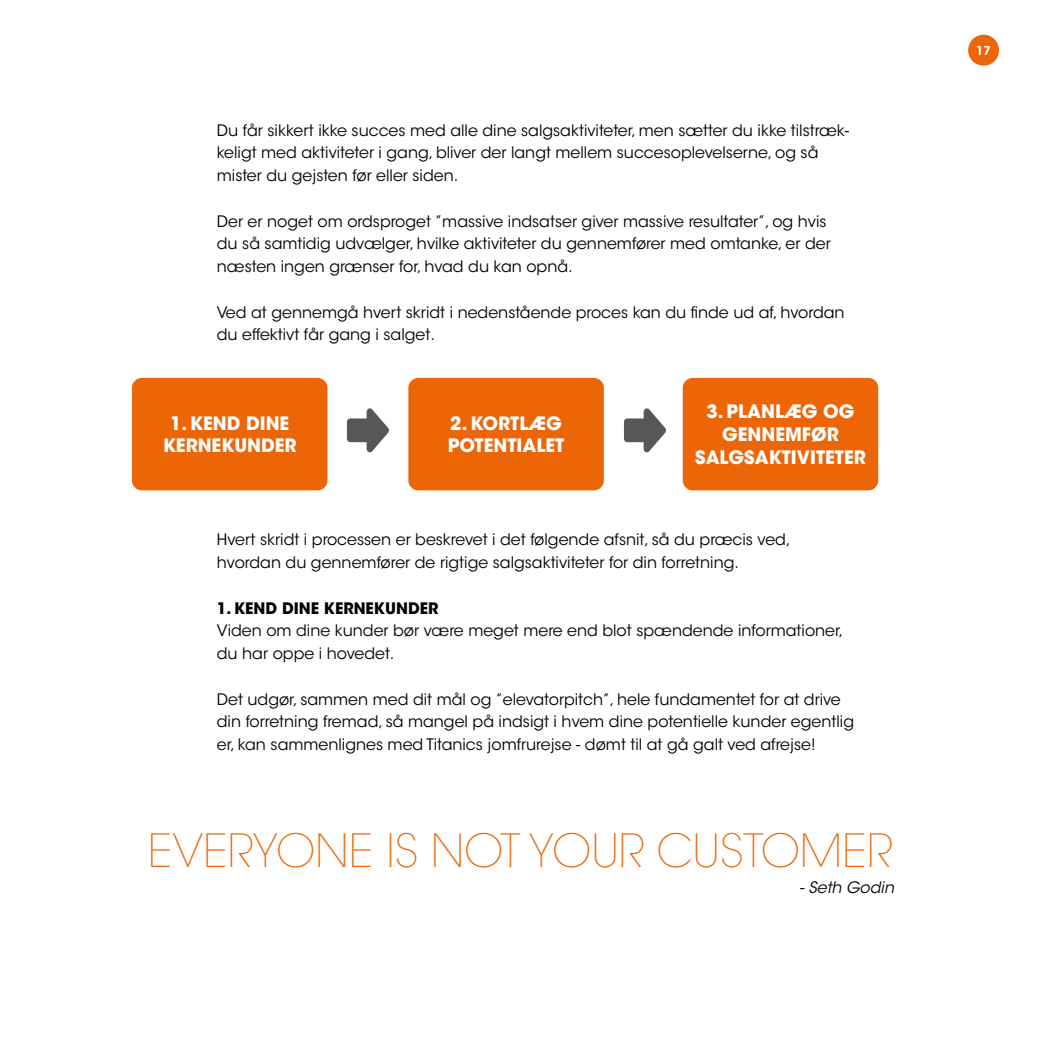
<style>
.page{position:relative;width:1042px;height:1042px;background:#fff}
.page>*{position:absolute;margin:0;border:0;box-sizing:border-box;transform-origin:0 0}
.t1{font:200 45.5px "ITC Avant Garde Std";color:#ec6608}
.t2{font:700 18.38px/22.8px "ITC Avant Garde Std";color:#fff;text-align:center}
.t3{font:15.75px/22.8px "ITC Avant Garde Std";color:#000}
.t4{font:700 15.75px "ITC Avant Garde Std";color:#000}
.t5{font:italic 15.75px "ITC Avant Garde Std";color:#000}
.t6{font:600 12.25px "ITC Avant Garde Std";color:#fff}
</style>
<div class="page">
<div style="left:132px;top:378px;width:195px;height:112px;background:#ec6608;border-radius:10px"></div>
<div style="left:408px;top:378px;width:196px;height:112px;background:#ec6608;border-radius:10px"></div>
<div style="left:683px;top:378px;width:195px;height:112px;background:#ec6608;border-radius:10px"></div>
<svg style="left:624px;top:408px;width:42px;height:45px"></svg>
<svg style="left:347px;top:408px;width:42px;height:45px"></svg>
<div style="left:968px;top:35px;width:31px;height:31px;background:#ec6608;border-radius:50%"></div>
<p class="t3" style="left:217px;top:119px;width:634px">Du får sikkert ikke succes med alle dine salgsaktiviteter, men sætter du ikke tilstræk&shy;keligt med aktiviteter i gang, bliver der langt mellem succesoplevelserne, og så mister du gejsten før eller siden.</p>
<p class="t3" style="left:217px;top:210px;width:615px">Der er noget om ordsproget ”massive indsatser giver massive resultater”, og hvis du så samtidig udvælger, hvilke aktiviteter du gennemfører med omtanke, er der næsten ingen grænser for, hvad du kan opnå.</p>
<p class="t3" style="left:217px;top:301px;width:629px">Ved at gennemgå hvert skridt i nedenstående proces kan du finde ud af, hvordan du effektivt får gang i salget.</p>
<p class="t2" style="left:163px;top:411px;width:135px">1. KEND DINE<br>KERNEKUNDER</p>
<p class="t2" style="left:448px;top:411px;width:118px;text-align:left">2. KORTLÆG<br>POTENTIALET</p>
<p class="t2" style="left:695px;top:400px;width:172px">3. PLANLÆG OG<br>GENNEMFØR<br>SALGSAKTIVITETER</p>
<p class="t3" style="left:217px;top:528px;width:575px">Hvert skridt i processen er beskrevet i det følgende afsnit, så du præcis ved, hvordan du gennemfører de rigtige salgsaktiviteter for din forretning.</p>
<p class="t4" style="left:217px;top:597px;width:223px">1. KEND DINE KERNEKUNDER</p>
<p class="t3" style="left:217px;top:619px;width:628px">Viden om dine kunder bør være meget mere end blot spændende informationer, du har oppe i hovedet.</p>
<p class="t3" style="left:217px;top:688px;width:639px">Det udgør, sammen med dit mål og ”elevatorpitch”, hele fundamentet for at drive din forretning fremad, så mangel på indsigt i hvem dine potentielle kunder egentlig er, kan sammenlignes med Titanics jomfrurejse - dømt til at gå galt ved afrejse!</p>
<h1 class="t1" style="left:148px;top:824px;width:746px">EVERYONE IS NOT YOUR CUSTOMER</h1>
<p class="t5" style="left:799px;top:878px;width:96px">- Seth Godin</p>
<p class="t6" style="left:976px;top:42px;width:16px">17</p>
</div>
